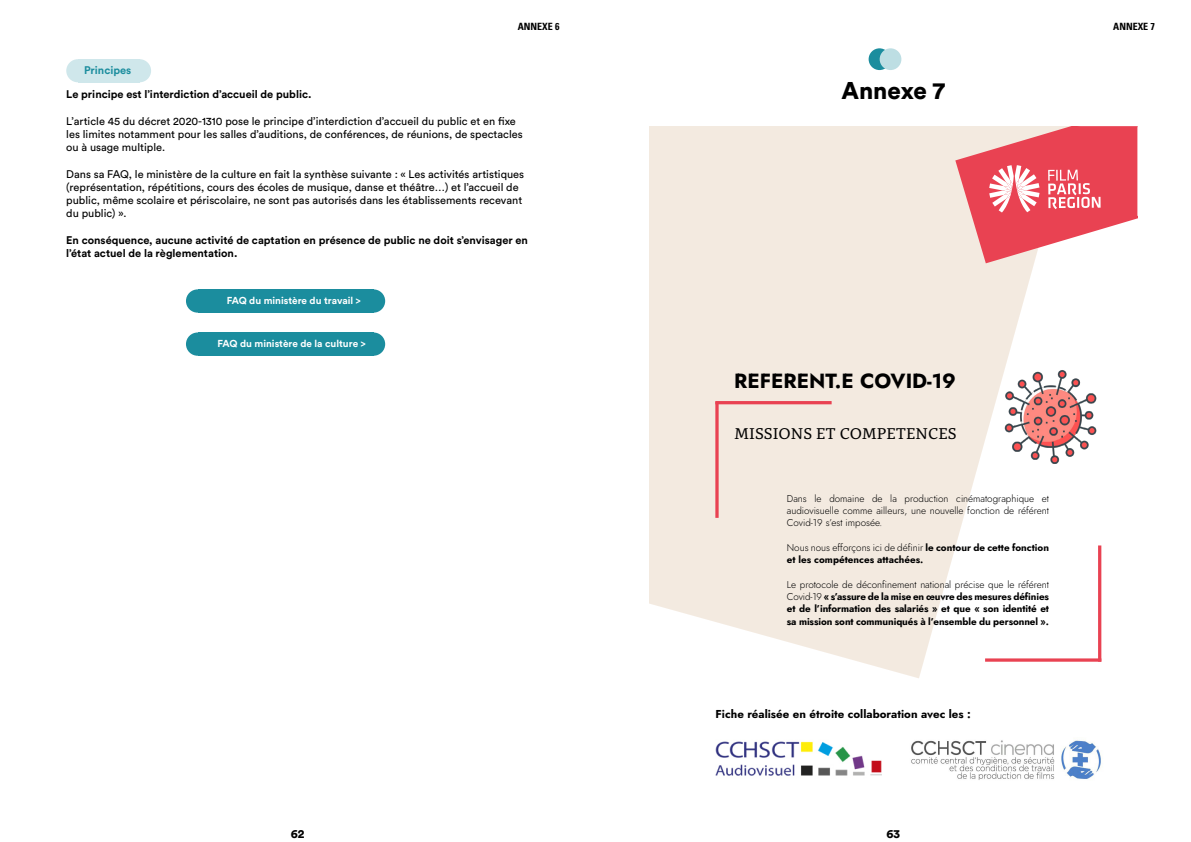
<style>
.page{position:relative;width:1191px;height:842px;background:#fff}
.page>*{position:absolute;margin:0;border:0;box-sizing:border-box;transform-origin:0 0}
.t1{font:900 24px "Circular Std";color:#000}
.t2{font:700 20.5px "Jost";color:#000}
.t3{font:16.4px "Alda OTCEV";color:#000}
.t4{font:900 12px "Circular Std";color:#000}
.t5{font:700 11.5px "Jost";color:#000}
.t6{font:11px/13.2px "Circular Std";color:#000}
.t7{font:700 11px/13.2px "Circular Std";color:#000}
.t8{font:700 11px "Circular Std";color:#1b8d9e}
.t9{font:700 10px "Circular Std";color:#fff}
.t10{font:700 condensed 10px "Univers LT Std";color:#000}
.t11{font:700 9.8px/12.3px "Jost";letter-spacing:-.01em;color:#000}
.t12{font:300 9.8px/12.3px "Jost";color:#000;text-align:justify}
.s1{font-weight:300}
</style>
<div class="page">
<div style="left:66px;top:59px;width:23px;height:23px;background:#cfe7eb;border-radius:50%"></div>
<div style="left:128px;top:59px;width:23px;height:23px;background:#cfe7eb;border-radius:50%"></div>
<div style="left:78px;top:59px;width:61px;height:23px;background:#cfe7eb"></div>
<div style="left:198px;top:289px;width:175px;height:24px;background:#1b8d9e"></div>
<div style="left:186px;top:289px;width:23px;height:24px;background:#1b8d9e;border-radius:50%"></div>
<div style="left:362px;top:289px;width:23px;height:24px;background:#1b8d9e;border-radius:50%"></div>
<div style="left:198px;top:332px;width:175px;height:24px;background:#1b8d9e"></div>
<div style="left:186px;top:332px;width:23px;height:24px;background:#1b8d9e;border-radius:50%"></div>
<div style="left:362px;top:332px;width:23px;height:24px;background:#1b8d9e;border-radius:50%"></div>
<div style="left:868px;top:48px;width:22px;height:22px;background:#1b8d9e;border-radius:50%"></div>
<div style="left:879px;top:48px;width:22px;height:22px;background:#bddee3;border-radius:50%"></div>
<svg style="left:649px;top:126px;width:385px;height:552px;fill:#f3eae0"></svg>
<svg style="left:953px;top:126px;width:184px;height:139px"></svg>
<svg style="left:985px;top:658px;width:113px;height:4px"></svg>
<hr style="left:1098px;top:545px;width:3px;height:117px;background:#e94252">
<hr style="left:715px;top:401px;width:116px;height:3px;background:#e94252">
<hr style="left:715px;top:402px;width:3px;height:116px;background:#e94252">
<img style="left:996px;top:362px;width:101px;height:106px">
<img style="left:911px;top:740px;width:190px;height:40px">
<img style="left:715px;top:741px;width:166px;height:35px">
<p class="t10" style="left:518px;top:20px;width:43px">ANNEXE 6</p>
<p class="t8" style="left:84px;top:63px;width:49px">Principes</p>
<p class="t7" style="left:66px;top:88px;width:247px">Le principe est l’interdiction d’accueil de public.</p>
<p class="t6" style="left:66px;top:114px;width:458px">L’article 45 du décret 2020-1310 pose le principe d’interdiction d’accueil du public et en fixe les limites notamment pour les salles d’auditions, de conférences, de réunions, de spectacles ou à usage multiple.</p>
<p class="t6" style="left:66px;top:167px;width:459px">Dans sa FAQ, le ministère de la culture en fait la synthèse suivante : « Les activités artistiques (représentation, répétitions, cours des écoles de musique, danse et théâtre…) et l’accueil de public, même scolaire et périscolaire, ne sont pas autorisés dans les établissements recevant du public) ».</p>
<p class="t7" style="left:66px;top:233px;width:463px">En conséquence, aucune activité de captation en présence de public ne doit s’envisager en l’état actuel de la règlementation.</p>
<p class="t9" style="left:227px;top:294px;width:136px">FAQ du ministère du travail &gt;</p>
<p class="t9" style="left:217px;top:337px;width:150px">FAQ du ministère de la culture &gt;</p>
<h1 class="t1" style="left:841px;top:75px;width:105px">Annexe 7</h1>
<h2 class="t2" style="left:734px;top:367px;width:223px">REFERENT.E COVID-19</h2>
<h3 class="t3" style="left:734px;top:421px;width:224px">MISSIONS ET COMPETENCES</h3>
<p class="t12" style="left:787px;top:492px;width:264px">Dans le domaine de la production cinématographique et audiovisuelle comme ailleurs, une nouvelle fonction de référent Covid-19 s’est imposée.</p>
<p class="t11" style="left:787px;top:541px;width:264px"><span class="s1">Nous nous efforçons ici de définir</span> le contour de cette fonction et les compétences attachées.</p>
<p class="t11" style="left:787px;top:578px;width:264px;text-align:justify"><span class="s1">Le protocole de déconfinement national précise que le référent Covid-19</span> « s’assure de la mise en œuvre des mesures définies et de l’information des salariés » et que « son identité et sa mission sont communiqués à l’ensemble du personnel ».</p>
<p class="t5" style="left:715px;top:706px;width:257px">Fiche réalisée en étroite collaboration avec les :</p>
<p class="t4" style="left:291px;top:825px;width:15px">62</p>
<p class="t4" style="left:886px;top:825px;width:15px">63</p>
<p class="t10" style="left:1113px;top:20px;width:43px">ANNEXE 7</p>
</div>
